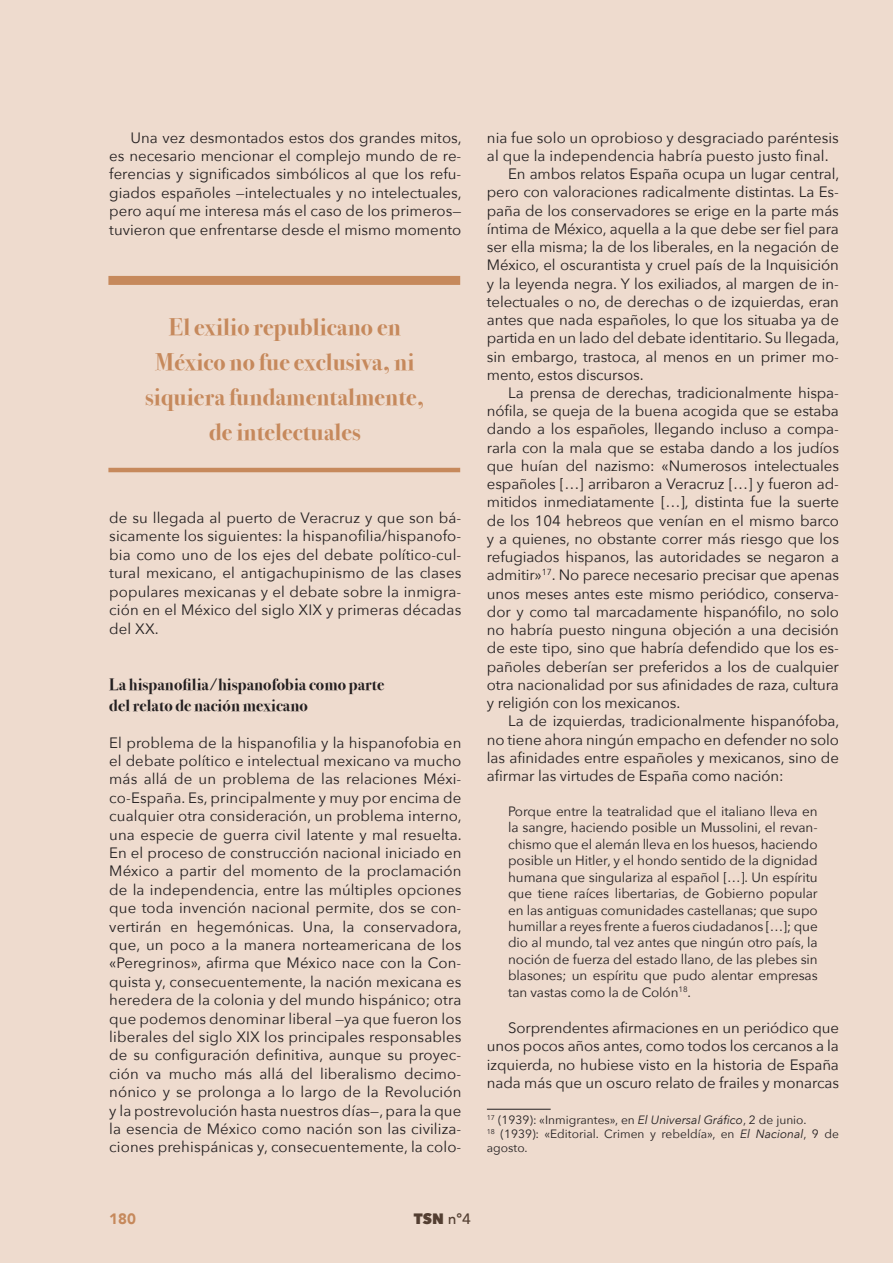
<style>
.page{position:relative;width:893px;height:1263px;background:#eedbce}
.page>*{position:absolute;margin:0;border:0;box-sizing:border-box;transform-origin:0 0}
.t1{font:700 24px/35.1px "Bodoni Svty Two ITCTT";letter-spacing:.005em;color:#c6895c;text-align:center}
.Ladillo{font:700 16.5px/20.2px "Bodoni Svty Two ITCTT";letter-spacing:.005em;color:#231f20}
.Párrafo_normal{font:15px/18.3px "Avenir Next";color:#231f20;text-align:justify}
.t2{font:800 15px "Avenir Next";color:#231f20}
.t3{font:900 15px "Avenir";color:#c6895c}
.Cita{font:13.5px/16.5px "Avenir Next";letter-spacing:-.005em;color:#231f20;text-align:justify}
.Nota_al_pie{font:12px/14.4px "Avenir Next";color:#231f20}
.s1{font-style:italic}
.s2{font-weight:500}
</style>
<div class="page">
<hr style="left:487px;top:1109px;width:64px;height:1px;background:#231f20">
<div style="left:108px;top:276px;width:352px;height:9px;background:#c6895c"></div>
<hr style="left:108px;top:468px;width:352px;height:4px;background:#c6895c">
<p class="Párrafo_normal" style="left:109px;top:127px;width:354px;text-indent:21px">Una vez desmontados estos dos grandes mitos, es necesario mencionar el complejo mundo de re&shy;ferencias y significados simbólicos al que los refu&shy;giados españoles —intelectuales y no intelectuales, pero aquí me interesa más el caso de los primeros— tuvieron que enfrentarse desde el mismo momento</p>
<p class="t1" style="left:145px;top:307px;width:281px">El exilio republicano en<br>México no fue exclusiva, ni siquiera fundamentalmente, de intelectuales</p>
<p class="Párrafo_normal" style="left:109px;top:508px;width:354px">de su llegada al puerto de Veracruz y que son bá&shy;sicamente los siguientes: la hispanofilia/hispanofo&shy;bia como uno de los ejes del debate político-cul&shy;tural mexicano, el antigachupinismo de las clases populares mexicanas y el debate sobre la inmigra&shy;ción en el México del siglo XIX y primeras décadas del XX.</p>
<p class="Ladillo" style="left:109px;top:673px;width:277px">La hispanofilia/hispanofobia como parte del relato de nación mexicano</p>
<p class="Párrafo_normal" style="left:109px;top:732px;width:354px">El problema de la hispanofilia y la hispanofobia en el debate político e intelectual mexicano va mucho más allá de un problema de las relaciones Méxi&shy;co-España. Es, principalmente y muy por encima de cualquier otra consideración, un problema interno, una especie de guerra civil latente y mal resuelta.<br>En el proceso de construcción nacional iniciado en México a partir del momento de la proclamación de la independencia, entre las múltiples opciones que toda invención nacional permite, dos se con&shy;vertirán en hegemónicas. Una, la conservadora, que, un poco a la manera norteamericana de los «Peregrinos», afirma que México nace con la Con&shy;quista y, consecuentemente, la nación mexicana es heredera de la colonia y del mundo hispánico; otra que podemos denominar liberal —ya que fueron los liberales del siglo XIX los principales responsables de su configuración definitiva, aunque su proyec&shy;ción va mucho más allá del liberalismo decimo&shy;nónico y se prolonga a lo largo de la Revolución y la postrevolución hasta nuestros días—, para la que la esencia de México como nación son las civiliza&shy;ciones prehispánicas y, consecuentemente, la colo-</p>
<p class="Párrafo_normal" style="left:487px;top:128px;width:354px">nia fue solo un oprobioso y desgraciado paréntesis al que la independencia habría puesto justo final.</p>
<p class="Párrafo_normal" style="left:487px;top:164px;width:354px;text-indent:21px">En ambos relatos España ocupa un lugar central, pero con valoraciones radicalmente distintas. La Es&shy;paña de los conservadores se erige en la parte más íntima de México, aquella a la que debe ser fiel para ser ella misma; la de los liberales, en la negación de México, el oscurantista y cruel país de la Inquisición y la leyenda negra. Y los exiliados, al margen de in&shy;telectuales o no, de derechas o de izquierdas, eran antes que nada españoles, lo que los situaba ya de partida en un lado del debate identitario. Su llegada, sin embargo, trastoca, al menos en un primer mo&shy;mento, estos discursos.</p>
<p class="Párrafo_normal" style="left:487px;top:383px;width:354px;text-indent:21px">La prensa de derechas, tradicionalmente hispa&shy;nófila, se queja de la buena acogida que se estaba dando a los españoles, llegando incluso a compa&shy;rarla con la mala que se estaba dando a los judíos que huían del nazismo: «Numerosos intelectuales españoles […] arribaron a Veracruz […] y fueron ad&shy;mitidos inmediatamente […], distinta fue la suerte de los 104 hebreos que venían en el mismo barco y a quienes, no obstante correr más riesgo que los refugiados hispanos, las autoridades se negaron a admitir»<sup>17</sup>. No parece necesario precisar que apenas unos meses antes este mismo periódico, conserva&shy;dor y como tal marcadamente hispanófilo, no solo no habría puesto ninguna objeción a una decisión de este tipo, sino que habría defendido que los es&shy;pañoles deberían ser preferidos a los de cualquier otra nacionalidad por sus afinidades de raza, cultura y religión con los mexicanos.</p>
<p class="Párrafo_normal" style="left:487px;top:711px;width:354px;text-indent:21px">La de izquierdas, tradicionalmente hispanófoba, no tiene ahora ningún empacho en defender no solo las afinidades entre españoles y mexicanos, sino de afirmar las virtudes de España como nación:</p>
<p class="Cita" style="left:508px;top:802px;width:311px">Porque entre la teatralidad que el italiano lleva en la sangre, haciendo posible un Mussolini, el revan&shy;chismo que el alemán lleva en los huesos, haciendo posible un Hitler, y el hondo sentido de la dignidad humana que singulariza al español […]. Un espíritu que tiene raíces libertarias, de Gobierno popular en las antiguas comunidades castellanas; que supo humillar a reyes frente a fueros ciudadanos […]; que dio al mundo, tal vez antes que ningún otro país, la noción de fuerza del estado llano, de las plebes sin blasones; un espíritu que pudo alentar empresas tan vastas como la de Colón<sup>18</sup>.</p>
<p class="Párrafo_normal" style="left:487px;top:1018px;width:354px;text-indent:21px">Sorprendentes afirmaciones en un periódico que unos pocos años antes, como todos los cercanos a la izquierda, no hubiese visto en la historia de España nada más que un oscuro relato de frailes y monarcas</p>
<p class="Nota_al_pie" style="left:487px;top:1112px;width:321px"><sup>17</sup> (1939): «Inmigrantes», en <span class="s1">El Universal Gráfico</span>, 2 de junio.</p>
<p class="Nota_al_pie" style="left:487px;top:1126px;width:354px"><sup>18</sup> (1939): «Editorial. Crimen y rebeldía», en <span class="s1">El Nacional</span>, 9 de agosto.</p>
<p class="t3" style="left:109px;top:1206px;width:28px">180</p>
<p class="t2" style="left:414px;top:1209px;width:59px">TSN <span class="s2">nº4</span></p>
</div>
